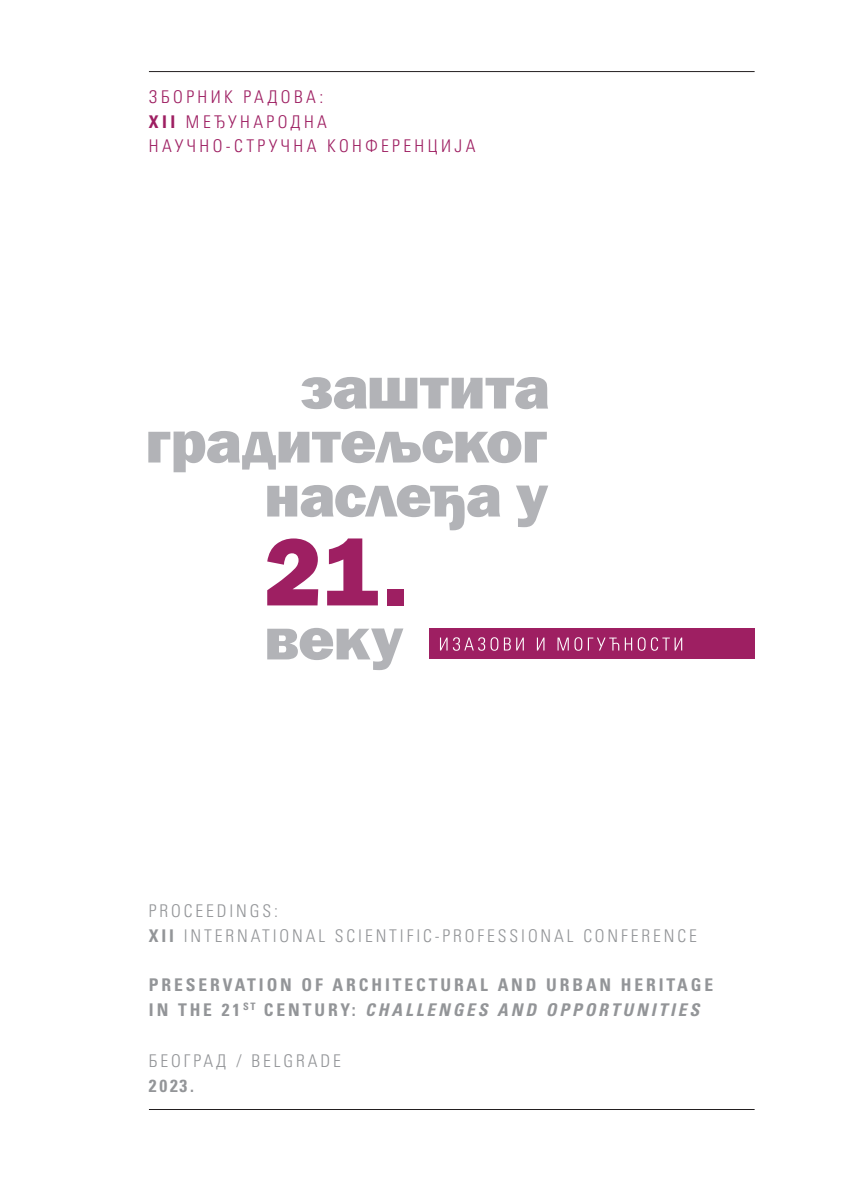
<style>
.page{position:relative;width:844px;height:1191px;background:#fff}
.page>*{position:absolute;margin:0;border:0;box-sizing:border-box;transform-origin:0 0}
.t1{font:17.5px/24.5px "Univers LTCYR 47 Light Cond";letter-spacing:.165em;color:#939598}
.t2{font:17.5px/24.5px "Univers LTCYR 47 Light Cond";letter-spacing:.195em;color:#9e1f62}
.t3{font:17.5px "Univers LTCYR 67 Bold Cond";letter-spacing:.165em;color:#939598}
.t4{font:17.5px "Univers LTCYR 67 Bold Cond Obl";letter-spacing:.165em;color:#939598}
.s1{font-family:"Univers LTCYR 67 Bold Cond"}
</style>
<div class="page">
<div style="left:429px;top:628px;width:325px;height:31px;background:#9e1f62"></div>
<svg style="left:301px;top:377px;width:247px;height:32px"></svg>
<svg style="left:148px;top:431px;width:398px;height:41px"></svg>
<svg style="left:267px;top:485px;width:233px;height:45px"></svg>
<svg style="left:516px;top:485px;width:32px;height:42px"></svg>
<svg style="left:267px;top:538px;width:51px;height:67px"></svg>
<svg style="left:327px;top:538px;width:51px;height:67px"></svg>
<svg style="left:267px;top:628px;width:136px;height:42px"></svg>
<div style="left:387px;top:589px;width:16px;height:16px;background:#9e1f62"></div>
<svg style="left:440px;top:637px;width:7px;height:13px"></svg>
<svg style="left:453px;top:637px;width:57px;height:14px"></svg>
<svg style="left:516px;top:637px;width:7px;height:13px"></svg>
<svg style="left:536px;top:637px;width:8px;height:13px"></svg>
<svg style="left:557px;top:637px;width:11px;height:13px"></svg>
<svg style="left:574px;top:637px;width:108px;height:14px"></svg>
<hr style="left:149px;top:1109px;width:605px;height:1px;background:#231f20">
<hr style="left:149px;top:71px;width:605px;height:1px;background:#231f20">
<p class="t2" style="left:149px;top:84px;width:328px">ЗБОРНИК РАДОВА:<br><span class="s1">XII</span> МЕЂУНАРОДНА<br>НАУЧНО-СТРУЧНА КОНФЕРЕНЦИЈА</p>
<p class="t1" style="left:149px;top:898px;width:549px">PROCEEDINGS:<br><span class="s1">XII</span> INTERNATIONAL SCIENTIFIC-PROFESSIONAL CONFERENCE</p>
<p class="t3" style="left:149px;top:974px;width:565px">PRESERVATION OF ARCHITECTURAL AND URBAN HERITAGE</p>
<p class="t4" style="left:149px;top:998px;width:551px"><span class="s1">IN THE 21</span> <sup>ST</sup> <span class="s1">CENTURY:</span> CHALLENGES AND OPPORTUNITIES</p>
<p class="t1" style="left:149px;top:1047px;width:193px">БЕОГРАД / BELGRADE</p>
<p class="t3" style="left:149px;top:1074px;width:47px">2023.</p>
</div>
